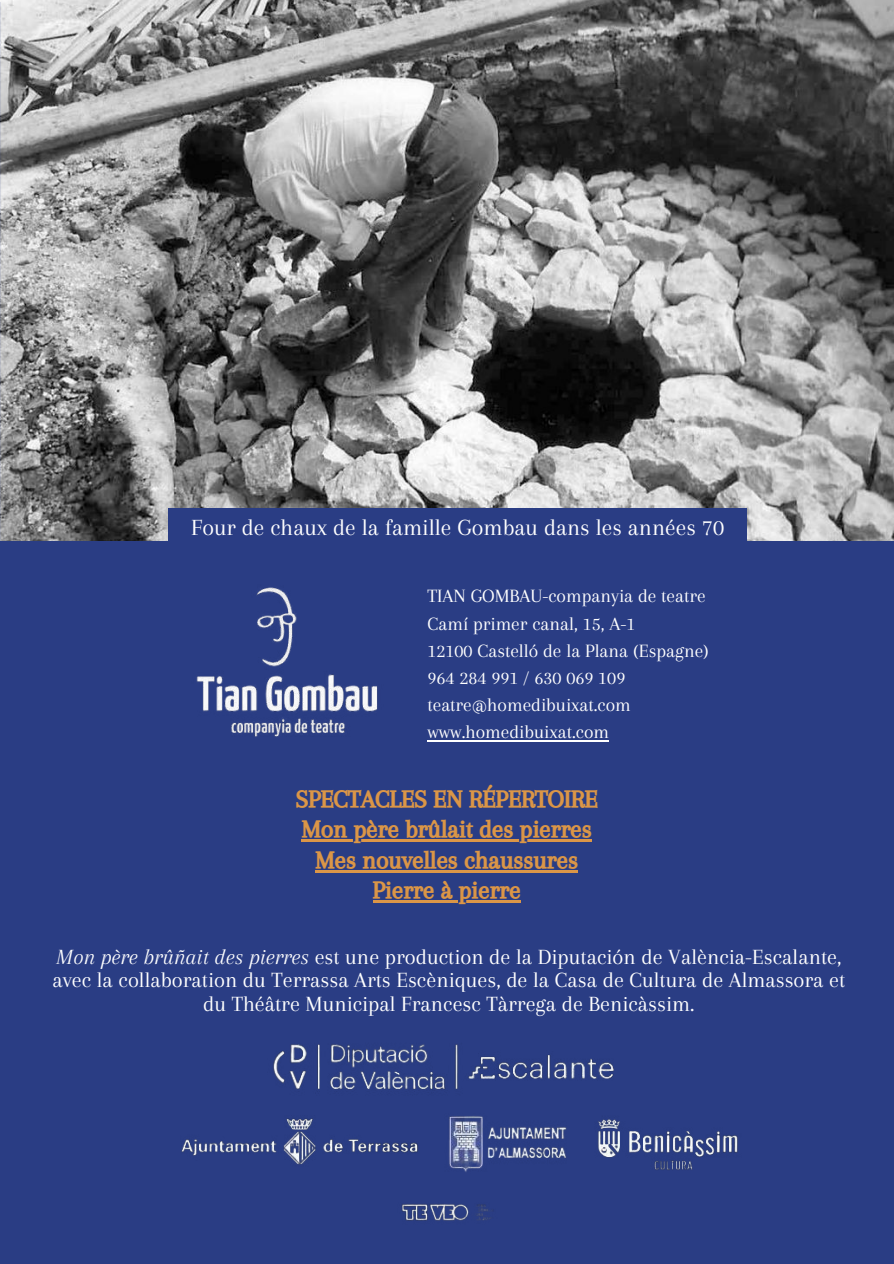
<style>
.page{position:relative;width:894px;height:1264px;background:#fff}
.page>*{position:absolute;margin:0;border:0;box-sizing:border-box;transform-origin:0 0}
.t1{font:25.5px/30.3px "CA Generated";color:#db9647;text-align:center}
.t2{font:24px "Arapey";color:#fff}
.t3{font:22.5px/23.7px "Arapey";color:#fff;text-align:center}
.t4{font:19.5px/27.2px "Arapey";color:#fff}
.s1{font-style:italic}
</style>
<div class="page">
<div style="left:0;top:2px;width:893px;height:1261px;background:#2a3d84"></div>
<img style="left:196px;top:587px;width:182px;height:150px">
<img style="left:0;top:0;width:893px;height:540px">
<div style="left:169px;top:508px;width:577px;height:41px;background:#2a3d84"></div>
<hr style="left:427px;top:740px;width:182px;height:2px;background:#fff">
<hr style="left:301px;top:839px;width:290px;height:2px;background:#db9647">
<hr style="left:315px;top:870px;width:263px;height:2px;background:#db9647">
<hr style="left:373px;top:900px;width:147px;height:2px;background:#db9647">
<img style="left:273px;top:1044px;width:341px;height:46px">
<img style="left:449px;top:1116px;width:118px;height:56px">
<img style="left:402px;top:1204px;width:91px;height:17px">
<img style="left:598px;top:1119px;width:140px;height:51px">
<img style="left:181px;top:1118px;width:237px;height:47px">
<p class="t2" style="left:191px;top:514px;width:534px">Four de chaux de la famille Gombau dans les années 70</p>
<p class="t4" style="left:427px;top:582px;width:283px">TIAN GOMBAU-companyia de teatre<br>Camí primer canal, 15, A-1<br>12100 Castelló de la Plana (Espagne)<br>964 284 991 / 630 069 109 teatre@homedibuixat.com www.homedibuixat.com</p>
<p class="t1" style="left:295px;top:783px;width:303px">SPECTACLES EN RÉPERTOIRE<br>Mon père brûlait des pierres<br>Mes nouvelles chaussures<br>Pierre à pierre</p>
<p class="t3" style="left:52px;top:944px;width:794px"><span class="s1">Mon père brûñait des pierres</span> est une production de la Diputación de València-Escalante, avec la collaboration du Terrassa Arts Escèniques, de la Casa de Cultura de Almassora et du Théâtre Municipal Francesc Tàrrega de Benicàssim.</p>
</div>
